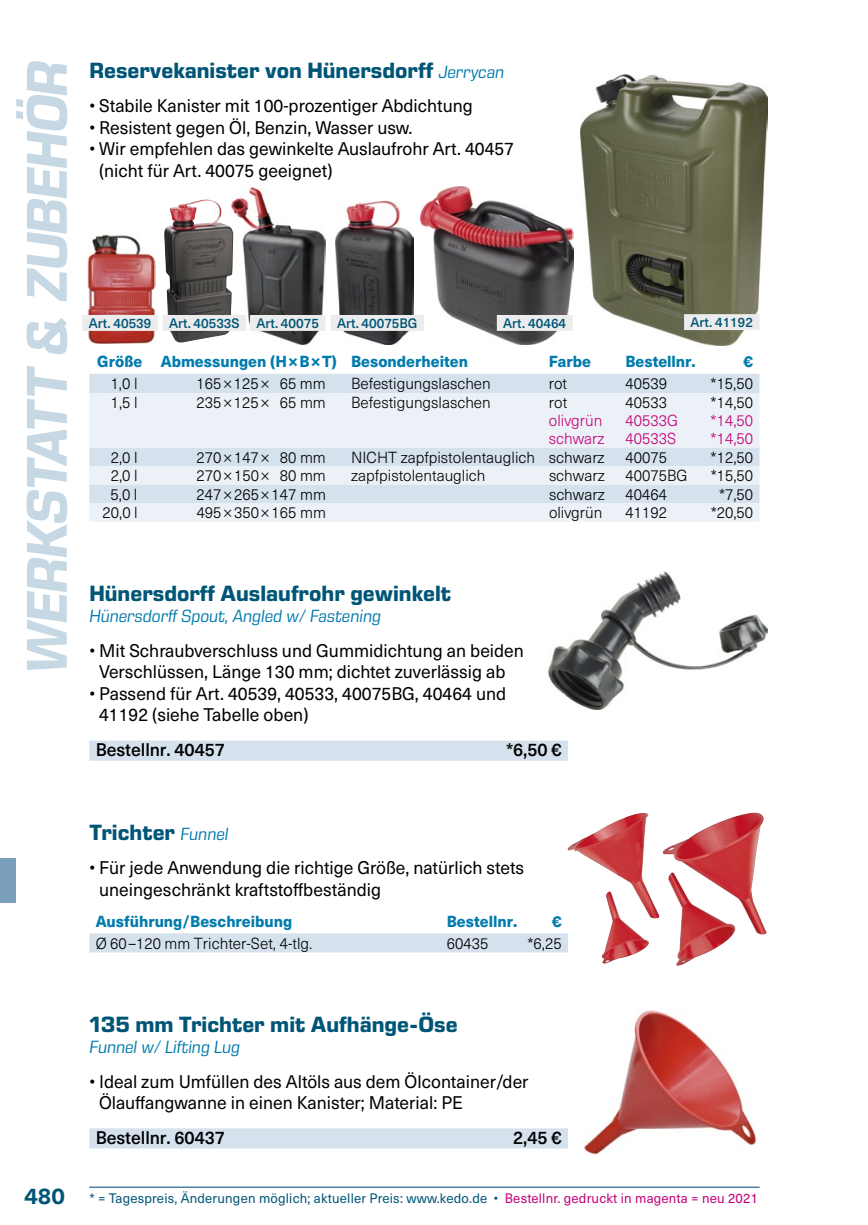
<style>
.page{position:relative;width:868px;height:1225px;background:#fff}
.page>*{position:absolute;margin:0;border:0;box-sizing:border-box;transform-origin:0 0}
.t1{font:italic 700 58.5px "Eurostile Next Pro";letter-spacing:-.02em;color:#c7d8e5}
.t2{font:700 22.5px "Eurostile Next Pro";color:#005576}
.t3{font:18px/21.6px "Neue Haas Unica Pro";color:#000}
.t4{font:italic 18px "Eurostile Next Pro";color:#007bad}
.t5{font:500 18px "Neue Haas Unica Pro";letter-spacing:-.005em;color:#000}
.t6{font:300 15.75px "Neue Haas Unica Pro";color:#000}
.t7{font:800 15.75px "Neue Haas Unica Pro";color:#007bad}
.t8{font:300 15.75px/18px "Neue Haas Unica Pro";color:#c4007a}
.t9{font:13.5px "Neue Haas Unica Pro";letter-spacing:.015em;color:#005576}
.t10{font:500 13.5px "Neue Haas Unica Pro";color:#005576}
.s1{font-weight:400;font-style:italic;font-size:18px;color:#007bad}
.s2{font-weight:700;font-size:22.5px}
.s3{color:#c4007a}
</style>
<div class="page">
<div style="left:0;top:858px;width:16px;height:45px;background:#7ba0bb"></div>
<hr style="left:89px;top:1186px;width:670px;height:1px;background:#4a7f9f">
<img style="left:87px;top:234px;width:69px;height:109px">
<div style="left:82px;top:315px;width:76px;height:16px;background:#ececec"></div>
<img style="left:548px;top:571px;width:219px;height:138px">
<div style="left:89px;top:740px;width:479px;height:20px;background:#d5e1ec"></div>
<div style="left:89px;top:374px;width:670px;height:19px;background:#d5e1ec"></div>
<svg style="left:89px;top:393px;width:670px;height:128px;background:#e4ecf3"></svg>
<img style="left:233px;top:187px;width:92px;height:158px">
<img style="left:336px;top:202px;width:78px;height:143px">
<img style="left:420px;top:186px;width:153px;height:159px">
<img style="left:580px;top:74px;width:187px;height:271px">
<img style="left:164px;top:200px;width:69px;height:142px">
<div style="left:163px;top:315px;width:83px;height:16px;background:#ececec"></div>
<div style="left:496px;top:315px;width:76px;height:16px;background:#ececec"></div>
<div style="left:684px;top:314px;width:75px;height:16px;background:#ececec"></div>
<div style="left:250px;top:315px;width:75px;height:16px;background:#ececec"></div>
<div style="left:331px;top:315px;width:93px;height:16px;background:#ececec"></div>
<img style="left:567px;top:812px;width:199px;height:153px">
<div style="left:89px;top:933px;width:479px;height:19px;background:#d5e1ec"></div>
<img style="left:584px;top:1010px;width:172px;height:144px">
<div style="left:89px;top:1128px;width:479px;height:20px;background:#d5e1ec"></div>
<h1 class="t1" style="left:14px;top:674px;width:613px;rotate:-90deg">Werkstatt &amp; ZUBEHÖR</h1>
<p class="t2" style="left:89px;top:57px;width:416px">Reservekanister von Hünersdorff <span class="s1">Jerrycan</span></p>
<p class="t3" style="left:89px;top:95px;width:385px">• Stabile Kanister mit 100-prozentiger Abdichtung</p>
<p class="t3" style="left:89px;top:117px;width:325px">• Resistent gegen Öl, Benzin, Wasser usw.</p>
<p class="t3" style="left:99px;top:138px;width:416px;text-indent:-10px">• Wir empfehlen das gewinkelte Auslaufrohr Art. 40457 (nicht für Art. 40075 geeignet)</p>
<p class="t10" style="left:89px;top:314px;width:64px">Art. 40539</p>
<p class="t10" style="left:169px;top:314px;width:151px">Art. 40533S Art. 40075</p>
<p class="t10" style="left:337px;top:314px;width:82px">Art. 40075BG</p>
<p class="t10" style="left:503px;top:314px;width:65px">Art. 40464</p>
<p class="t10" style="left:690px;top:314px;width:64px">Art. 41192</p>
<p class="t7" style="left:97px;top:352px;width:372px">Größe Abmessungen (H×B×T) Besonderheiten</p>
<p class="t7" style="left:549px;top:352px;width:44px">Farbe</p>
<p class="t7" style="left:625px;top:352px;width:72px">Bestellnr.</p>
<p class="t7" style="left:743px;top:352px;width:11px">€</p>
<p class="t6" style="left:111px;top:374px;width:28px">1,0 l</p>
<p class="t6" style="left:196px;top:374px;width:131px">165×125× 65 mm</p>
<p class="t6" style="left:351px;top:374px;width:141px">Befestigungslaschen</p>
<p class="t6" style="left:549px;top:374px;width:20px">rot</p>
<p class="t6" style="left:625px;top:374px;width:43px">40539</p>
<p class="t6" style="left:710px;top:374px;width:44px">*15,50</p>
<p class="t6" style="left:111px;top:393px;width:28px">1,5 l</p>
<p class="t6" style="left:196px;top:393px;width:131px">235×125× 65 mm</p>
<p class="t6" style="left:351px;top:393px;width:141px">Befestigungslaschen</p>
<p class="t6" style="left:549px;top:393px;width:20px">rot</p>
<p class="t8" style="left:549px;top:412px;width:57px">olivgrün schwarz</p>
<p class="t6" style="left:710px;top:393px;width:44px">*14,50</p>
<p class="t8" style="left:710px;top:412px;width:44px">*14,50 *14,50</p>
<p class="t6" style="left:625px;top:393px;width:43px">40533</p>
<p class="t8" style="left:625px;top:412px;width:54px">40533G<br>40533S</p>
<p class="t6" style="left:111px;top:448px;width:28px">2,0 l</p>
<p class="t6" style="left:196px;top:448px;width:131px">270×147× 80 mm</p>
<p class="t6" style="left:351px;top:448px;width:255px">NICHT zapfpistolentauglich schwarz</p>
<p class="t6" style="left:625px;top:448px;width:43px">40075</p>
<p class="t6" style="left:710px;top:448px;width:44px">*12,50</p>
<p class="t6" style="left:111px;top:466px;width:28px">2,0 l</p>
<p class="t6" style="left:196px;top:466px;width:131px">270×150× 80 mm</p>
<p class="t6" style="left:351px;top:466px;width:136px">zapfpistolentauglich</p>
<p class="t6" style="left:549px;top:466px;width:57px">schwarz</p>
<p class="t6" style="left:625px;top:466px;width:64px">40075BG</p>
<p class="t6" style="left:710px;top:466px;width:44px">*15,50</p>
<p class="t6" style="left:111px;top:485px;width:28px">5,0 l</p>
<p class="t6" style="left:197px;top:485px;width:131px">247×265× 147 mm</p>
<p class="t6" style="left:549px;top:485px;width:57px">schwarz</p>
<p class="t6" style="left:625px;top:485px;width:43px">40464</p>
<p class="t6" style="left:719px;top:485px;width:36px">*7,50</p>
<p class="t6" style="left:102px;top:503px;width:37px">20,0 l</p>
<p class="t6" style="left:197px;top:503px;width:131px">495×350× 165 mm</p>
<p class="t6" style="left:549px;top:503px;width:55px">olivgrün</p>
<p class="t6" style="left:625px;top:503px;width:43px">41192</p>
<p class="t6" style="left:710px;top:503px;width:44px">*20,50</p>
<p class="t2" style="left:89px;top:580px;width:363px">Hünersdorff Auslaufrohr gewinkelt</p>
<p class="t4" style="left:89px;top:606px;width:293px">Hünersdorff Spout, Angled w/ Fastening</p>
<p class="t3" style="left:89px;top:639px;width:436px;text-align:center">• Mit Schraubverschluss und Gummidichtung an beiden<br>Verschlüssen, Länge 130 mm; dichtet zuverlässig ab</p>
<p class="t3" style="left:99px;top:683px;width:408px;text-indent:-10px">• Passend für Art. 40539, 40533, 40075BG, 40464 und<br>41192 (siehe Tabelle oben)</p>
<p class="t5" style="left:96px;top:739px;width:131px">Bestellnr. 40457</p>
<p class="t5" style="left:506px;top:739px;width:57px">*6,50 €</p>
<p class="t2" style="left:89px;top:819px;width:141px">Trichter <span class="s1">Funnel</span></p>
<p class="t3" style="left:99px;top:857px;width:426px;text-indent:-10px">• Für jede Anwendung die richtige Größe, natürlich stets uneingeschränkt kraftstoffbeständig</p>
<p class="t7" style="left:96px;top:911px;width:198px">Ausführung/Beschreibung</p>
<p class="t7" style="left:446px;top:911px;width:72px">Bestellnr.</p>
<p class="t7" style="left:552px;top:911px;width:11px">€</p>
<p class="t6" style="left:96px;top:933px;width:218px">Ø 60–120 mm Trichter-Set, 4-tlg.</p>
<p class="t6" style="left:446px;top:933px;width:43px">60435</p>
<p class="t6" style="left:527px;top:933px;width:36px">*6,25</p>
<p class="t2" style="left:89px;top:1011px;width:370px">135 mm Trichter mit Aufhänge-Öse</p>
<p class="t4" style="left:89px;top:1037px;width:152px">Funnel w/ Lifting Lug</p>
<p class="t3" style="left:99px;top:1070px;width:431px;text-indent:-10px">• Ideal zum Umfüllen des Altöls aus dem Ölcontainer/der<br>Ölauffangwanne in einen Kanister; Material: PE</p>
<p class="t5" style="left:96px;top:1127px;width:131px">Bestellnr. 60437</p>
<p class="t5" style="left:513px;top:1127px;width:50px">2,45 €</p>
<p class="t9" style="left:24px;top:1190px;width:735px"><span class="s2">480</span> * = Tagespreis, Änderungen möglich; aktueller Preis: www.kedo.de • <span class="s3">Bestellnr. gedruckt in magenta = neu 2021</span></p>
</div>
